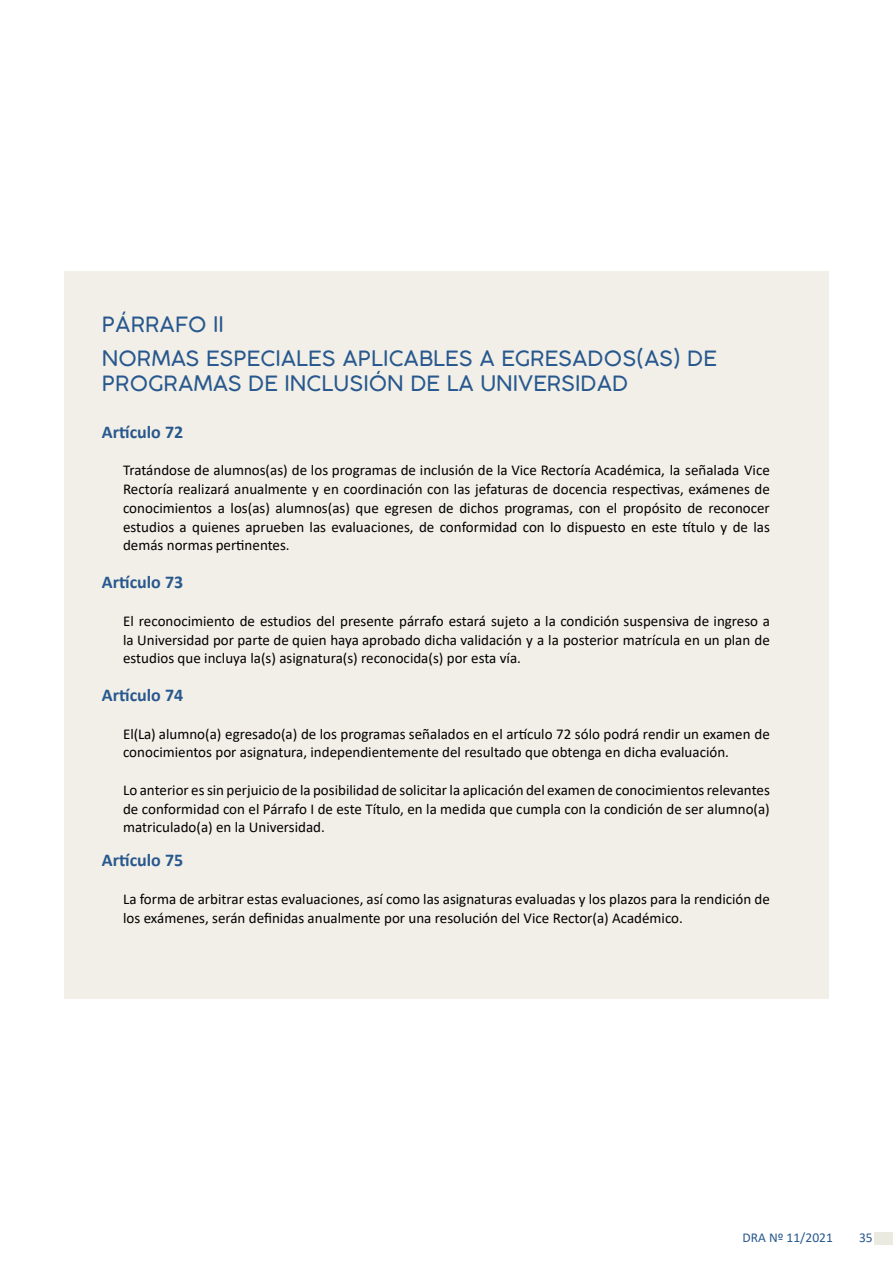
<style>
.page{position:relative;width:893px;height:1263px;background:#fff}
.page>*{position:absolute;margin:0;border:0;box-sizing:border-box;transform-origin:0 0}
.t1{font:300 21px/33.8px "Cocogoose";color:#28588e}
.t2{font:700 18px "Calibri";color:#28588e}
.t3{font:15px/18.8px "Calibri";color:#000;text-align:justify}
.t4{font:13.5px "Calibri";color:#28588e}
</style>
<div class="page">
<div style="left:874px;top:1232px;width:19px;height:12px;background:#ebeae0"></div>
<div style="left:64px;top:272px;width:765px;height:727px;background:#f1efe7"></div>
<h1 class="t1" style="left:102px;top:308px;width:617px">PÁRRAFO II<br>NORMAS ESPECIALES APLICABLES A EGRESADOS(AS) DE</h1>
<h1 class="t1" style="left:102px;top:366px;width:528px">PROGRAMAS DE INCLUSIÓN DE LA UNIVERSIDAD</h1>
<p class="t2" style="left:102px;top:419px;width:83px">Artículo 72</p>
<p class="t3" style="left:123px;top:461px;width:648px">Tratándose de alumnos(as) de los programas de inclusión de la Vice Rectoría Académica, la señalada Vice Rectoría realizará anualmente y en coordinación con las jefaturas de docencia respectivas, exámenes de conocimientos a los(as) alumnos(as) que egresen de dichos programas, con el propósito de reconocer estudios a quienes aprueben las evaluaciones, de conformidad con lo dispuesto en este título y de las demás normas pertinentes.</p>
<p class="t2" style="left:102px;top:569px;width:83px">Artículo 73</p>
<p class="t3" style="left:123px;top:611px;width:648px">El reconocimiento de estudios del presente párrafo estará sujeto a la condición suspensiva de ingreso a la Universidad por parte de quien haya aprobado dicha validación y a la posterior matrícula en un plan de estudios que incluya la(s) asignatura(s) reconocida(s) por esta vía.</p>
<p class="t2" style="left:102px;top:682px;width:83px">Artículo 74</p>
<p class="t3" style="left:123px;top:724px;width:648px">El(La) alumno(a) egresado(a) de los programas señalados en el artículo 72 sólo podrá rendir un examen de conocimientos por asignatura, independientemente del resultado que obtenga en dicha evaluación.</p>
<p class="t3" style="left:123px;top:780px;width:648px">Lo anterior es sin perjuicio de la posibilidad de solicitar la aplicación del examen de conocimientos relevantes de conformidad con el Párrafo I de este Título, en la medida que cumpla con la condición de ser alumno(a) matriculado(a) en la Universidad.</p>
<p class="t2" style="left:102px;top:847px;width:83px">Artículo 75</p>
<p class="t3" style="left:123px;top:889px;width:648px">La forma de arbitrar estas evaluaciones, así como las asignaturas evaluadas y los plazos para la rendición de los exámenes, serán definidas anualmente por una resolución del Vice Rector(a) Académico.</p>
<p class="t4" style="left:743px;top:1228px;width:92px">DRA Nº 11/2021</p>
<p class="t4" style="left:859px;top:1228px;width:15px">35</p>
</div>
